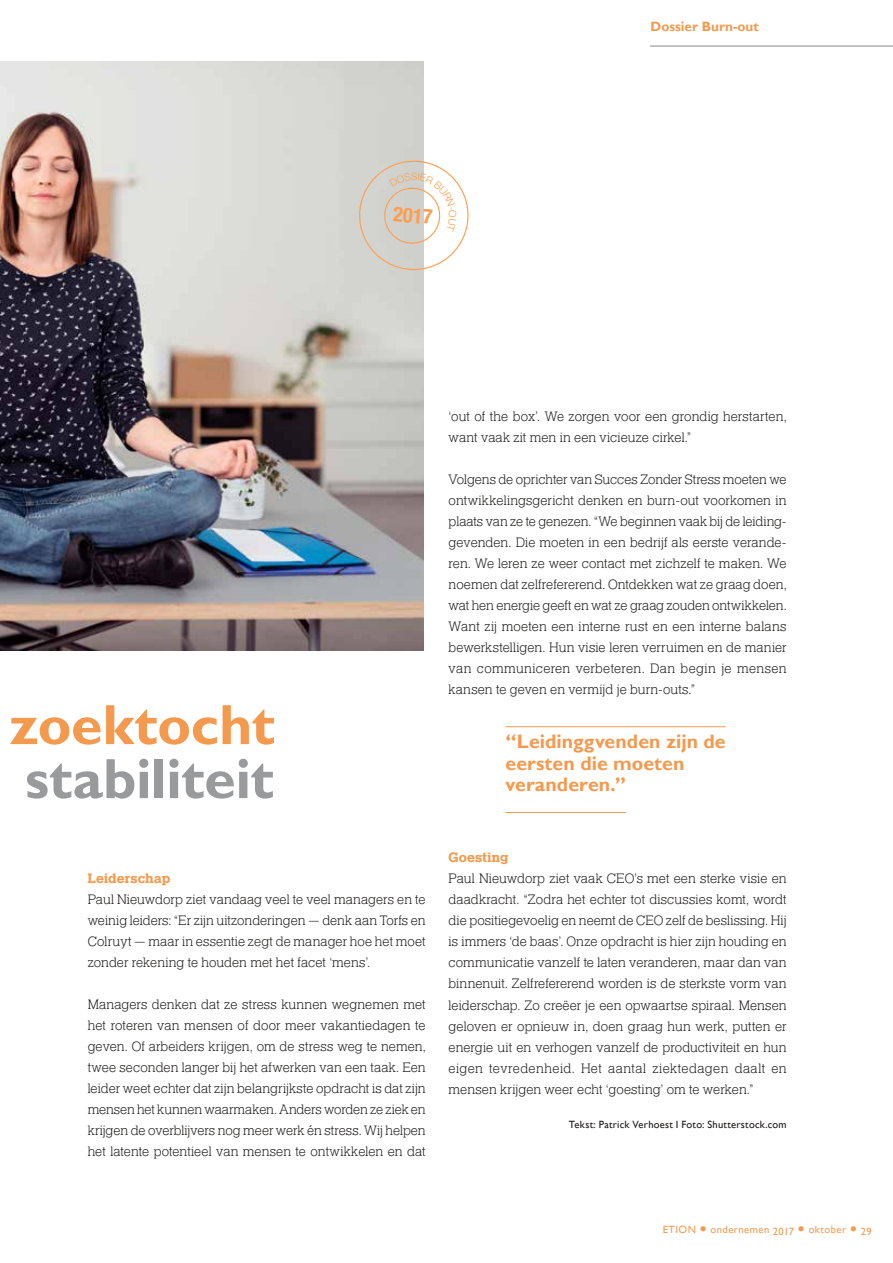
<style>
.page{position:relative;width:893px;height:1263px;background:#fff}
.page>*{position:absolute;margin:0;border:0;box-sizing:border-box;transform-origin:0 0}
.t1{font:700 57px "Gill Sans";letter-spacing:-.005em;color:#999a9c}
.t2{font:700 57px "Gill Sans";letter-spacing:-.005em;color:#f49a4f}
.t3{font:700 condensed 20.4px "Helvetica Neue LT Pro";color:#ff9d4f}
.t4{font:700 19.5px/21.3px "Gill Sans";letter-spacing:.005em;color:#f49a4f}
.t5{font:300 14.25px/21px "Helserif";color:#1a1817;text-align:justify}
.t6{font:700 14.25px "Helserif";letter-spacing:.01em;color:#f49a4f}
.t7{font:700 13.5px "Gill Sans";color:#f49a4f}
.t8{font:10.5px "Gill Sans";letter-spacing:.025em;color:#1a1817}
.t9{font:10.5px "Gill Sans";letter-spacing:.05em;color:#f49a4f}
.s1{font-size:21px}
</style>
<div class="page">
<hr style="left:650px;top:46px;width:243px;height:1px;background:#878989">
<img style="left:0;top:62px;width:423px;height:588px">
<hr style="left:505px;top:726px;width:221px;height:1px;background:#f49a4f">
<hr style="left:505px;top:812px;width:121px;height:1px;background:#f49a4f">
<svg style="left:350px;top:152px;width:119px;height:127px"></svg>
<h2 class="t3" style="left:394px;top:202px;width:41px;rotate:5deg">2017</h2>
<p class="t7" style="left:651px;top:18px;width:110px">Dossier Burn-out</p>
<h1 class="t2" style="left:9px;top:691px;width:267px">zoektocht</h1>
<h1 class="t1" style="left:25px;top:744px;width:250px">stabiliteit</h1>
<p class="t6" style="left:88px;top:870px;width:84px">Leiderschap</p>
<p class="t5" style="left:88px;top:890px;width:340px">Paul Nieuwdorp ziet vandaag veel te veel managers en te weinig leiders: “Er zijn uitzonderingen — denk aan Torfs en Colruyt — maar in essentie zegt de manager hoe het moet zonder rekening te houden met het facet ‘mens’.</p>
<p class="t5" style="left:88px;top:995px;width:340px">Managers denken dat ze stress kunnen wegnemen met het roteren van mensen of door meer vakantiedagen te geven. Of arbeiders krijgen, om de stress weg te nemen, twee seconden langer bij het afwerken van een taak. Een leider weet echter dat zijn belangrijkste opdracht is dat zijn mensen het kunnen waarmaken. Anders worden ze ziek en krijgen de overblijvers nog meer werk én stress. Wij helpen het latente potentieel van mensen te ontwikkelen en dat</p>
<p class="t5" style="left:449px;top:407px;width:339px">‘out of the box’. We zorgen voor een grondig herstarten, want vaak zit men in een vicieuze cirkel.”</p>
<p class="t5" style="left:449px;top:470px;width:340px">Volgens de oprichter van Succes Zonder Stress moeten we ontwikkelingsgericht denken en burn-out voorkomen in plaats van ze te genezen. “We beginnen vaak bij de leiding&shy;gevenden. Die moeten in een bedrijf als eerste verande&shy;ren. We leren ze weer contact met zichzelf te maken. We noemen dat zelfrefererend. Ontdekken wat ze graag doen, wat hen energie geeft en wat ze graag zouden ontwikkelen.<br>Want zij moeten een interne rust en een interne balans bewerkstelligen. Hun visie leren verruimen en de manier van communiceren verbeteren. Dan begin je mensen kansen te geven en vermijd je burn-outs.”</p>
<h3 class="t4" style="left:505px;top:732px;width:222px">“Leidinggvenden zijn de eersten die moeten veranderen.”</h3>
<p class="t6" style="left:449px;top:849px;width:61px">Goesting</p>
<p class="t5" style="left:449px;top:869px;width:340px">Paul Nieuwdorp ziet vaak CEO’s met een sterke visie en daadkracht. “Zodra het echter tot discussies komt, wordt die positiegevoelig en neemt de CEO zelf de beslissing. Hij is immers ‘de baas’. Onze opdracht is hier zijn houding en communicatie vanzelf te laten veranderen, maar dan van binnenuit. Zelfrefererend worden is de sterkste vorm van leiderschap. Zo creëer je een opwaartse spiraal. Mensen geloven er opnieuw in, doen graag hun werk, putten er energie uit en verhogen vanzelf de productiviteit en hun eigen tevredenheid. Het aantal ziektedagen daalt en mensen krijgen weer echt ‘goesting’ om te werken.”</p>
<p class="t8" style="left:569px;top:1118px;width:219px">Tekst: Patrick Verhoest I Foto: Shutterstock.com</p>
<p class="t9" style="left:663px;top:1223px;width:211px">ETION <span class="s1">•</span> ondernemen 2017 <span class="s1">•</span> oktober <span class="s1">•</span> 29</p>
</div>
